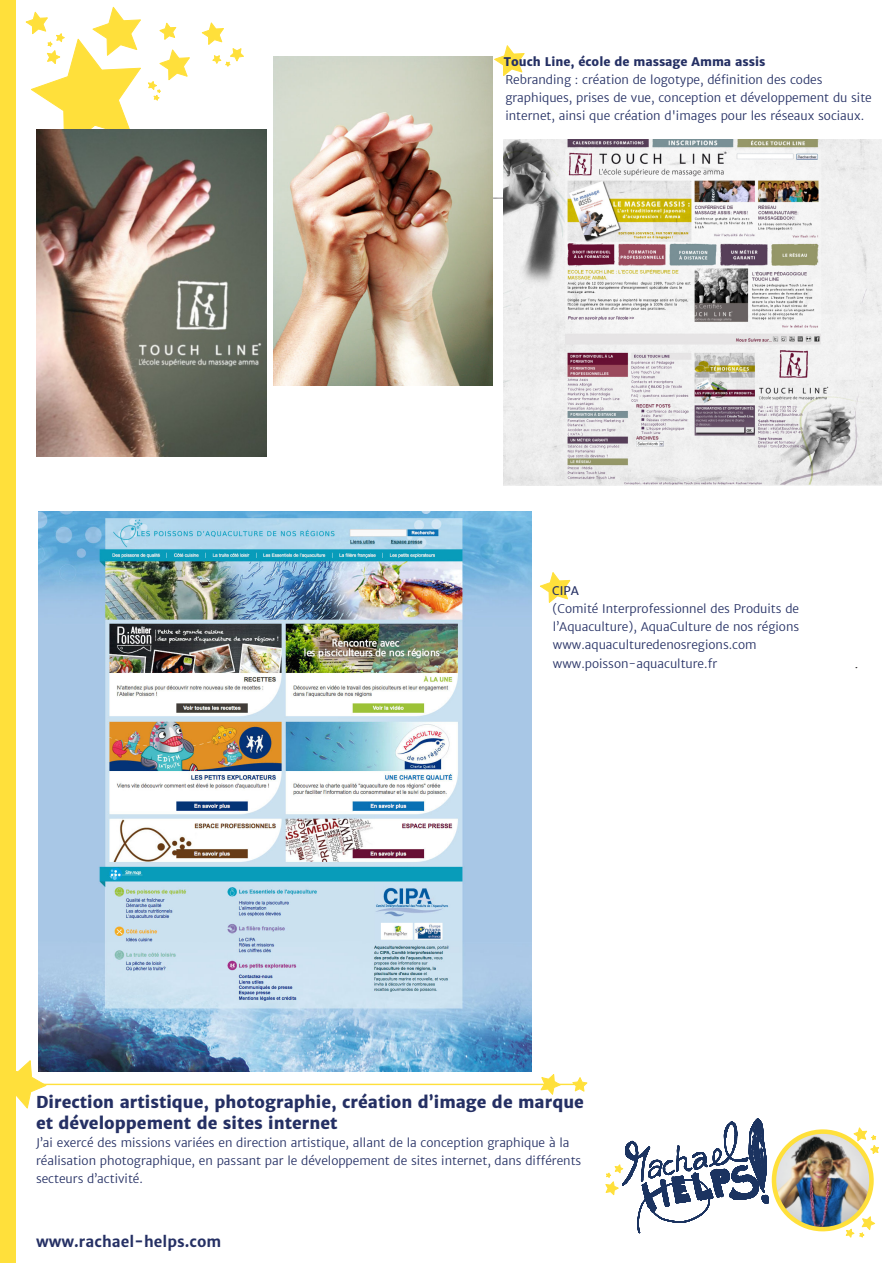
<style>
.page{position:relative;width:893px;height:1263px;background:#fff}
.page>*{position:absolute;margin:0;border:0;box-sizing:border-box;transform-origin:0 0}
.t1{font:800 16.5px/21px "Merriweather Sans";color:#253064}
.t2{font:700 15px "Merriweather Sans";color:#253064}
.t3{font:300 12px/18px "Merriweather Sans";color:#253064}
.t4{font:800 12px "Merriweather Sans";color:#253064}
.t5{font:12px "Merriweather Sans";color:#253064}
</style>
<div class="page">
<svg style="left:494px;top:45px;width:31px;height:31px"></svg>
<svg style="left:540px;top:572px;width:30px;height:31px"></svg>
<svg style="left:159px;top:23px;width:17px;height:17px"></svg>
<svg style="left:202px;top:22px;width:42px;height:45px"></svg>
<svg style="left:148px;top:49px;width:42px;height:52px"></svg>
<svg style="left:26px;top:7px;width:115px;height:122px"></svg>
<hr style="left:34px;top:1084px;width:546px;height:1px;background:#ffe03b">
<svg style="left:16px;top:1060px;width:31px;height:48px"></svg>
<svg style="left:572px;top:1077px;width:15px;height:15px"></svg>
<svg style="left:541px;top:1074px;width:20px;height:21px"></svg>
<div style="left:0;top:0;width:16px;height:1263px;background:#ffe03b"></div>
<svg style="left:605px;top:1118px;width:274px;height:120px"></svg>
<img style="left:38px;top:511px;width:493px;height:560px">
<img style="left:36px;top:129px;width:230px;height:328px">
<img style="left:273px;top:56px;width:220px;height:329px">
<img style="left:503px;top:139px;width:378px;height:347px">
<p class="t4" style="left:504px;top:54px;width:263px">Touch Line, école de massage Amma assis</p>
<p class="t3" style="left:505px;top:71px;width:368px">Rebranding : création de logotype, définition des codes graphiques, prises de vue, conception et développement du site internet, ainsi que création d'images pour les réseaux sociaux.</p>
<p class="t5" style="left:552px;top:584px;width:28px">CIPA</p>
<p class="t3" style="left:552px;top:600px;width:248px">(Comité Interprofessionnel des Produits de l’Aquaculture), AquaCulture de nos régions www.aquaculturedenosregions.com www.poisson-aquaculture.fr</p>
<h1 class="t1" style="left:36px;top:1091px;width:549px">Direction artistique, photographie, création d’image de marque et développement de sites internet</h1>
<p class="t3" style="left:36px;top:1133px;width:547px">J’ai exercé des missions variées en direction artistique, allant de la conception graphique à la réalisation photographique, en passant par le développement de sites internet, dans différents secteurs d’activité.</p>
<p class="t2" style="left:36px;top:1232px;width:187px">www.rachael-helps.com</p>
</div>
